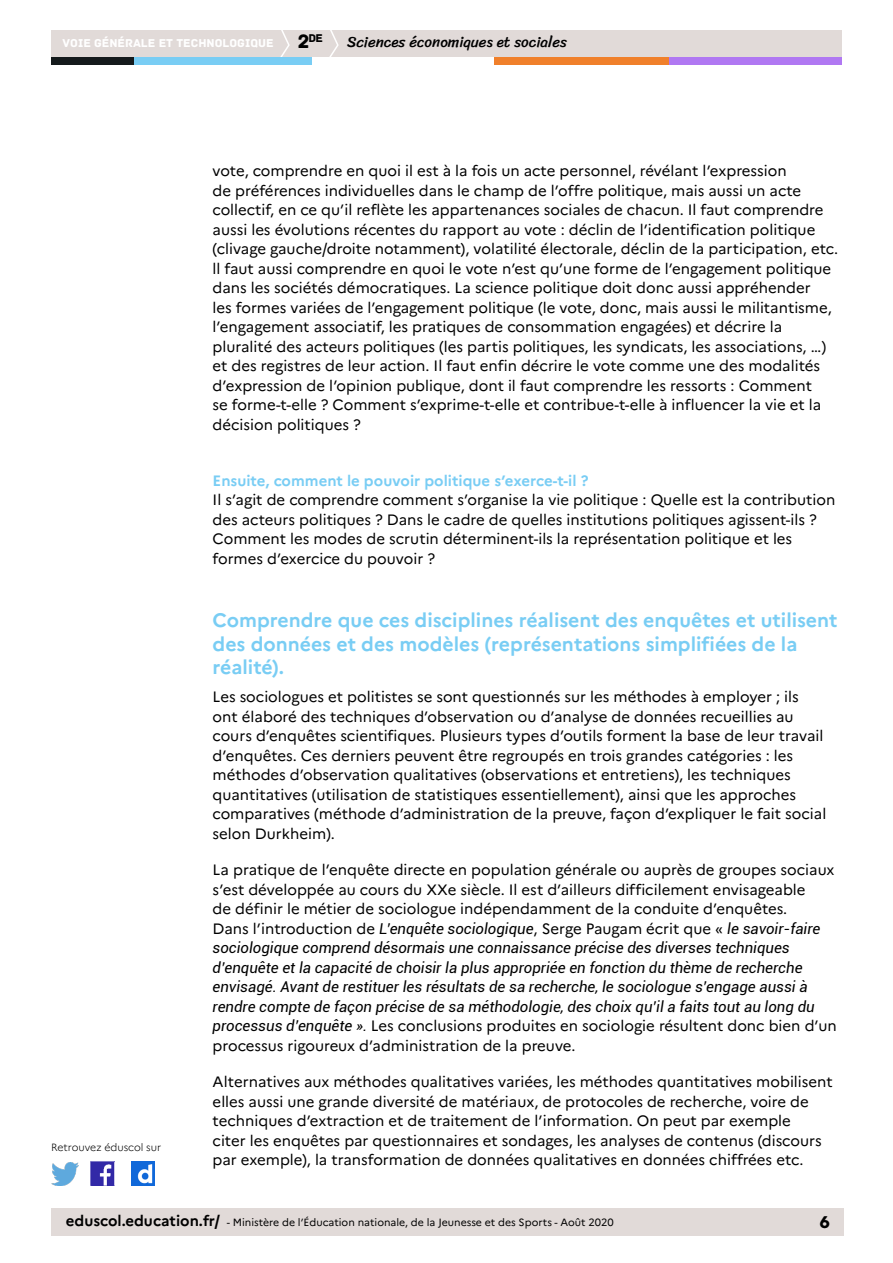
<style>
.page{position:relative;width:893px;height:1263px;background:#fff}
.page>*{position:absolute;margin:0;border:0;box-sizing:border-box;transform-origin:0 0}
.t1{font:20.4px "Archive";color:#000}
.t2{font:700 19.5px/23.4px "Marianne";color:#79cdf4}
.t3{font:18px "Archive";color:#000}
.t4{font:15px/19.5px "Marianne";color:#000}
.t5{font:italic 15px/19.5px "Roboto";color:#000}
.t6{font:15px "Sriracha";color:#000}
.t7{font:700 15px "Marianne";color:#79cdf4}
.t8{font:12px "Archive";color:#fff}
.t9{font:11.85px "Archive";color:#000}
.t10{font:10.5px "Marianne";color:#000}
.t11{font:300 10.5px "Marianne";color:#000}
.s1{font-size:20.4px}
.s2{font-family:"Roboto";font-style:italic}
.s3{font-weight:700;font-size:15px}
</style>
<div class="page">
<div style="left:51px;top:1209px;width:792px;height:27px;background:#e1dad8"></div>
<img style="left:91px;top:1162px;width:23px;height:23px">
<img style="left:51px;top:1163px;width:28px;height:22px">
<img style="left:132px;top:1162px;width:22px;height:23px">
<div style="left:51px;top:30px;width:791px;height:27px;background:#e1dad8"></div>
<svg style="left:280px;top:30px;width:10px;height:27px"></svg>
<svg style="left:329px;top:30px;width:10px;height:27px"></svg>
<div style="left:133px;top:57px;width:179px;height:8px;background:#79cdf4"></div>
<div style="left:51px;top:57px;width:82px;height:8px;background:#141a1c"></div>
<div style="left:667px;top:57px;width:175px;height:8px;background:#b078f2"></div>
<div style="left:494px;top:57px;width:175px;height:8px;background:#f0802b"></div>
<p class="t9" style="left:298px;top:31px;width:27px"><span class="s1">2</span>DE</p>
<h1 class="t1" style="left:299px;top:30px;width:19px">1<sup>R</sup></h1>
<p class="t8" style="left:63px;top:36px;width:212px">VOIE GÉNÉRALE ET TECHNOLOGIQUE</p>
<p class="t6" style="left:347px;top:33px;width:221px">Sciences économiques et sociales</p>
<p class="t6" style="left:229px;top:33px;width:224px">Enseignement cinéma-audiovisuel</p>
<p class="t4" style="left:213px;top:161px;width:627px">vote, comprendre en quoi il est à la fois un acte personnel, révélant l’expression<br>de préférences individuelles dans le champ de l’offre politique, mais aussi un acte collectif, en ce qu’il reflète les appartenances sociales de chacun. Il faut comprendre aussi les évolutions récentes du rapport au vote : déclin de l’identification politique (clivage gauche/droite notamment), volatilité électorale, déclin de la participation, etc. ll faut aussi comprendre en quoi le vote n’est qu’une forme de l’engagement politique dans les sociétés démocratiques. La science politique doit donc aussi appréhender<br>les formes variées de l’engagement politique (le vote, donc, mais aussi le militantisme, l’engagement associatif, les pratiques de consommation engagées) et décrire la pluralité des acteurs politiques (les partis politiques, les syndicats, les associations, …) et des registres de leur action. Il faut enfin décrire le vote comme une des modalités d’expression de l’opinion publique, dont il faut comprendre les ressorts : Comment<br>se forme-t-elle ? Comment s’exprime-t-elle et contribue-t-elle à influencer la vie et la décision politiques ?</p>
<p class="t11" style="left:51px;top:1141px;width:112px">Retrouvez éduscol sur</p>
<p class="t7" style="left:213px;top:471px;width:377px">Ensuite, comment le pouvoir politique s’exerce-t-il ?</p>
<p class="t4" style="left:213px;top:490px;width:624px">Il s’agit de comprendre comment s’organise la vie politique : Quelle est la contribution des acteurs politiques ? Dans le cadre de quelles institutions politiques agissent-ils ?<br>Comment les modes de scrutin déterminent-ils la représentation politique et les formes d’exercice du pouvoir ?</p>
<h2 class="t2" style="left:213px;top:609px;width:626px">Comprendre que ces disciplines réalisent des enquêtes et utilisent des données et des modèles (représentations simplifiées de la réalité).</h2>
<p class="t4" style="left:213px;top:687px;width:615px">Les sociologues et politistes se sont questionnés sur les méthodes à employer ; ils ont élaboré des techniques d’observation ou d’analyse de données recueillies au cours d’enquêtes scientifiques. Plusieurs types d’outils forment la base de leur travail d’enquêtes. Ces derniers peuvent être regroupés en trois grandes catégories : les méthodes d’observation qualitatives (observations et entretiens), les techniques quantitatives (utilisation de statistiques essentiellement), ainsi que les approches comparatives (méthode d’administration de la preuve, façon d’expliquer le fait social selon Durkheim).</p>
<p class="t4" style="left:213px;top:860px;width:623px">La pratique de l’enquête directe en population générale ou auprès de groupes sociaux s’est développée au cours du XXe siècle. Il est d’ailleurs difficilement envisageable<br>de définir le métier de sociologue indépendamment de la conduite d’enquêtes.<br>Dans l’introduction de <span class="s2">L’enquête sociologique</span>, Serge Paugam écrit que « <span class="s2">le savoir-faire</span></p>
<p class="t5" style="left:213px;top:938px;width:604px">sociologique comprend désormais une connaissance précise des diverses techniques d’enquête et la capacité de choisir la plus appropriée en fonction du thème de recherche envisagé. Avant de restituer les résultats de sa recherche, le sociologue s’engage aussi à rendre compte de façon précise de sa méthodologie, des choix qu’il a faits tout au long du</p>
<p class="t4" style="left:213px;top:1016px;width:626px"><span class="s2">processus d’enquête ».</span> Les conclusions produites en sociologie résultent donc bien d’un processus rigoureux d’administration de la preuve.</p>
<p class="t4" style="left:213px;top:1072px;width:622px">Alternatives aux méthodes qualitatives variées, les méthodes quantitatives mobilisent elles aussi une grande diversité de matériaux, de protocoles de recherche, voire de techniques d’extraction et de traitement de l’information. On peut par exemple<br>citer les enquêtes par questionnaires et sondages, les analyses de contenus (discours par exemple), la transformation de données qualitatives en données chiffrées etc.</p>
<p class="t10" style="left:66px;top:1216px;width:549px"><span class="s3">eduscol.education.fr/</span> - Ministère de l’Éducation nationale, de la Jeunesse et des Sports - Août 2020</p>
<p class="t3" style="left:820px;top:1211px;width:12px">6</p>
</div>
